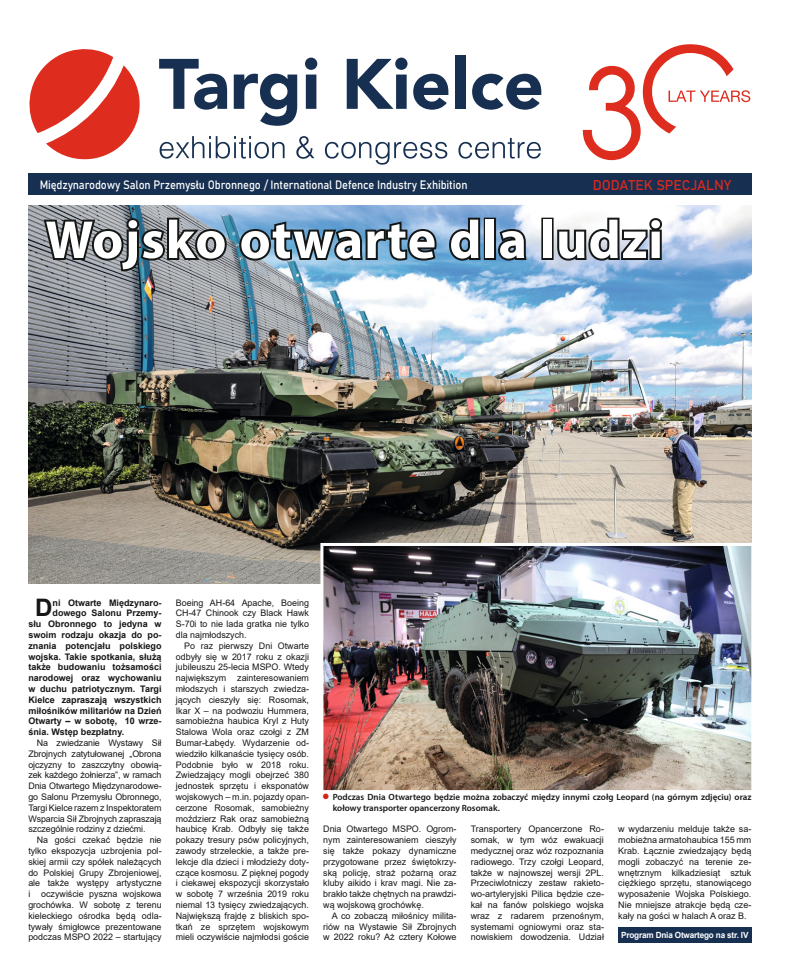
<style>
.page{position:relative;width:794px;height:978px;background:#fff}
.page>*{position:absolute;margin:0;border:0;box-sizing:border-box;transform-origin:0 0}
.Tytul_duzy_gruby{font:700 54px "Myriad Pro";letter-spacing:.02em;color:#fff}
.Lead{font:700 24.1px "Arial";color:#151616}
.t1{font:14px "Bahnschrift";letter-spacing:-.01em;color:#dd291e}
.t2{font:12px "Bahnschrift";letter-spacing:-.01em;color:#fff;scale:.92 1}
.Tekst_podstawowy{font:9px/10.8px "Arial";color:#151616;text-align:justify}
.Lead-2{font:700 9px "Arial";color:#151616}
.t3{font:600 9px/10.8px "Myriad Pro";color:#151616}
.Tekst_podstawowy-2{font:700 8.5px "Arial";letter-spacing:-.02em;color:#fff;scale:.96 1}
</style>
<div class="page">
<svg style="left:583px;top:44px;width:167px;height:116px"></svg>
<svg style="left:159px;top:59px;width:68px;height:51px"></svg>
<svg style="left:234px;top:74px;width:63px;height:52px"></svg>
<svg style="left:305px;top:58px;width:12px;height:51px"></svg>
<svg style="left:347px;top:58px;width:60px;height:51px"></svg>
<svg style="left:413px;top:74px;width:35px;height:36px"></svg>
<div style="left:455px;top:55px;width:10px;height:54px;background:#173051"></div>
<svg style="left:472px;top:74px;width:69px;height:36px"></svg>
<svg style="left:29px;top:49px;width:111px;height:111px"></svg>
<svg style="left:160px;top:136px;width:124px;height:23px"></svg>
<svg style="left:296px;top:136px;width:18px;height:23px"></svg>
<svg style="left:325px;top:142px;width:122px;height:23px"></svg>
<svg style="left:458px;top:138px;width:83px;height:21px"></svg>
<div style="left:28px;top:174px;width:723px;height:21px;background:#173051"></div>
<img style="left:28px;top:206px;width:723px;height:378px">
<svg style="left:41px;top:216px;width:188px;height:58px"></svg>
<svg style="left:237px;top:219px;width:201px;height:44px"></svg>
<svg style="left:451px;top:216px;width:31px;height:47px"></svg>
<div style="left:484px;top:218px;width:12px;height:42px;border:4px solid #151616"></div>
<svg style="left:496px;top:227px;width:33px;height:36px"></svg>
<div style="left:541px;top:218px;width:12px;height:42px;border:4px solid #151616"></div>
<svg style="left:555px;top:216px;width:109px;height:47px"></svg>
<img style="left:324px;top:547px;width:426px;height:242px">
<div style="left:320px;top:543px;width:434px;height:250px;border:3px solid #fff"></div>
<div style="left:618px;top:927px;width:133px;height:16px;background:#173051"></div>
<p class="t2" style="left:40px;top:176px;width:466px">Międzynarodowy Salon Przemysłu Obronnego / International Defence Industry Exhibition</p>
<h1 class="Tytul_duzy_gruby" style="left:45px;top:205px;width:619px">Wojsko otwarte dla ludzi</h1>
<p class="t1" style="left:593px;top:174px;width:140px">DODATEK SPECJALNY</p>
<h3 class="Lead" style="left:35px;top:591px;width:19px">D</h3>
<h3 class="Lead-2" style="left:53px;top:596px;width:111px">ni Otwarte Międzynaro-</h3>
<h3 class="Lead-2" style="left:53px;top:607px;width:111px">dowego Salonu Przemy-</h3>
<h3 class="Lead-2" style="left:28px;top:618px;width:135px">słu Obronnego to jedyna w</h3>
<h3 class="Lead-2" style="left:28px;top:628px;width:135px">swoim rodzaju okazja do po-</h3>
<h3 class="Lead-2" style="left:28px;top:639px;width:135px">znania potencjału polskiego</h3>
<h3 class="Lead-2" style="left:28px;top:650px;width:135px">wojska. Takie spotkania, służą</h3>
<h3 class="Lead-2" style="left:28px;top:661px;width:135px">także budowaniu tożsamości</h3>
<h3 class="Lead-2" style="left:28px;top:672px;width:135px">narodowej oraz wychowaniu</h3>
<h3 class="Lead-2" style="left:28px;top:682px;width:135px">w duchu patriotycznym. Targi</h3>
<h3 class="Lead-2" style="left:28px;top:693px;width:135px">Kielce zapraszają wszystkich</h3>
<h3 class="Lead-2" style="left:28px;top:704px;width:135px">miłośników militariów na Dzień</h3>
<h3 class="Lead-2" style="left:28px;top:715px;width:135px">Otwarty – w sobotę, 10 wrze-</h3>
<h3 class="Lead-2" style="left:28px;top:726px;width:97px">śnia. Wstęp bezpłatny.</h3>
<p class="Tekst_podstawowy" style="left:28px;top:737px;width:135px;text-indent:9px">Na zwiedzanie Wystawy Sił Zbrojnych zatytułowanej „Obrona ojczyzny to zaszczytny obowią&shy;zek każdego żołnierza”, w ramach Dnia Otwartego Międzynarodowe&shy;go Salonu Przemysłu Obronnego, Targi Kielce razem z Inspektoratem Wsparcia Sił Zbrojnych zapraszają szczególnie rodziny z dziećmi.</p>
<p class="Tekst_podstawowy" style="left:28px;top:835px;width:135px;text-indent:9px">Na gości czekać będzie nie tylko ekspozycja uzbrojenia pol&shy;skiej armii czy spółek należących do Polskiej Grupy Zbrojeniowej, ale także występy artystyczne i oczywiście pyszna wojskowa grochówka. W sobotę z terenu kieleckiego ośrodka będą odla&shy;tywały śmigłowce prezentowane podczas MSPO 2022 – startujący</p>
<p class="Tekst_podstawowy" style="left:176px;top:597px;width:135px">Boeing AH-64 Apache, Boeing CH-47 Chinook czy Black Hawk S-70i to nie lada gratka nie tylko dla najmłodszych.</p>
<p class="Tekst_podstawowy" style="left:176px;top:640px;width:135px;text-indent:9px">Po raz pierwszy Dni Otwarte odbyły się w 2017 roku z okazji jubileuszu 25-lecia MSPO. Wtedy największym zainteresowaniem młodszych i starszych zwiedza&shy;jących cieszyły się: Rosomak, Ikar X – na podwoziu Hummera, samobieżna haubica Kryl z Huty Stalowa Wola oraz czołgi z ZM Bumar-Łabędy. Wydarzenie od&shy;wiedziło kilkanaście tysięcy osób.<br>Podobnie było w 2018 roku.<br>Zwiedzający mogli obejrzeć 380 jednostek sprzętu i eksponatów wojskowych – m.in. pojazdy opan&shy;cerzone Rosomak, samobieżny moździerz Rak oraz samobieżną haubicę Krab. Odbyły się także pokazy tresury psów policyjnych, zawody strzeleckie, a także pre&shy;lekcje dla dzieci i młodzieży doty&shy;czące kosmosu. Z pięknej pogody i ciekawej ekspozycji skorzystało w sobotę 7 września 2019 roku niemal 13 tysięcy zwiedzających.<br>Największą frajdę z bliskich spo&shy;tkań ze sprzętem wojskowym mieli oczywiście najmłodsi goście</p>
<p class="t3" style="left:333px;top:791px;width:420px">Podczas Dnia Otwartego będzie można zobaczyć między innymi czołg Leopard (na górnym zdjęciu) oraz kołowy transporter opancerzony Rosomak.</p>
<p class="Tekst_podstawowy" style="left:323px;top:824px;width:135px">Dnia Otwartego MSPO. Ogrom&shy;nym zainteresowaniem cieszyły się także pokazy dynamiczne przygotowane przez świętokrzy&shy;ską policję, straż pożarną oraz kluby aikido i krav magi. Nie za&shy;brakło także chętnych na prawdzi&shy;wą wojskową grochówkę.</p>
<p class="Tekst_podstawowy" style="left:323px;top:910px;width:135px;text-indent:9px">A co zobaczą miłośnicy milita&shy;riów na Wystawie Sił Zbrojnych w 2022 roku? Aż cztery Kołowe</p>
<p class="Tekst_podstawowy" style="left:471px;top:824px;width:135px">Transportery Opancerzone Ro&shy;somak, w tym wóz ewakuacji medycznej oraz wóz rozpoznania radiowego. Trzy czołgi Leopard, także w najnowszej wersji 2PL.<br>Przeciwlotniczy zestaw rakieto&shy;wo-artyleryjski Pilica będzie cze&shy;kał na fanów polskiego wojska wraz z radarem przenośnym, systemami ogniowymi oraz sta&shy;nowiskiem dowodzenia. Udział</p>
<p class="Tekst_podstawowy" style="left:618px;top:824px;width:135px">w wydarzeniu melduje także sa&shy;mobieżna armatohaubica 155 mm Krab. Łącznie zwiedzający będą mogli zobaczyć na terenie ze&shy;wnętrznym kilkadziesiąt sztuk ciężkiego sprzętu, stanowiącego wyposażenie Wojska Polskiego.<br>Nie mniejsze atrakcje będą cze&shy;kały na gości w halach A oraz B.</p>
<p class="Tekst_podstawowy-2" style="left:621px;top:929px;width:134px">Program Dnia Otwartego na str. IV</p>
</div>
